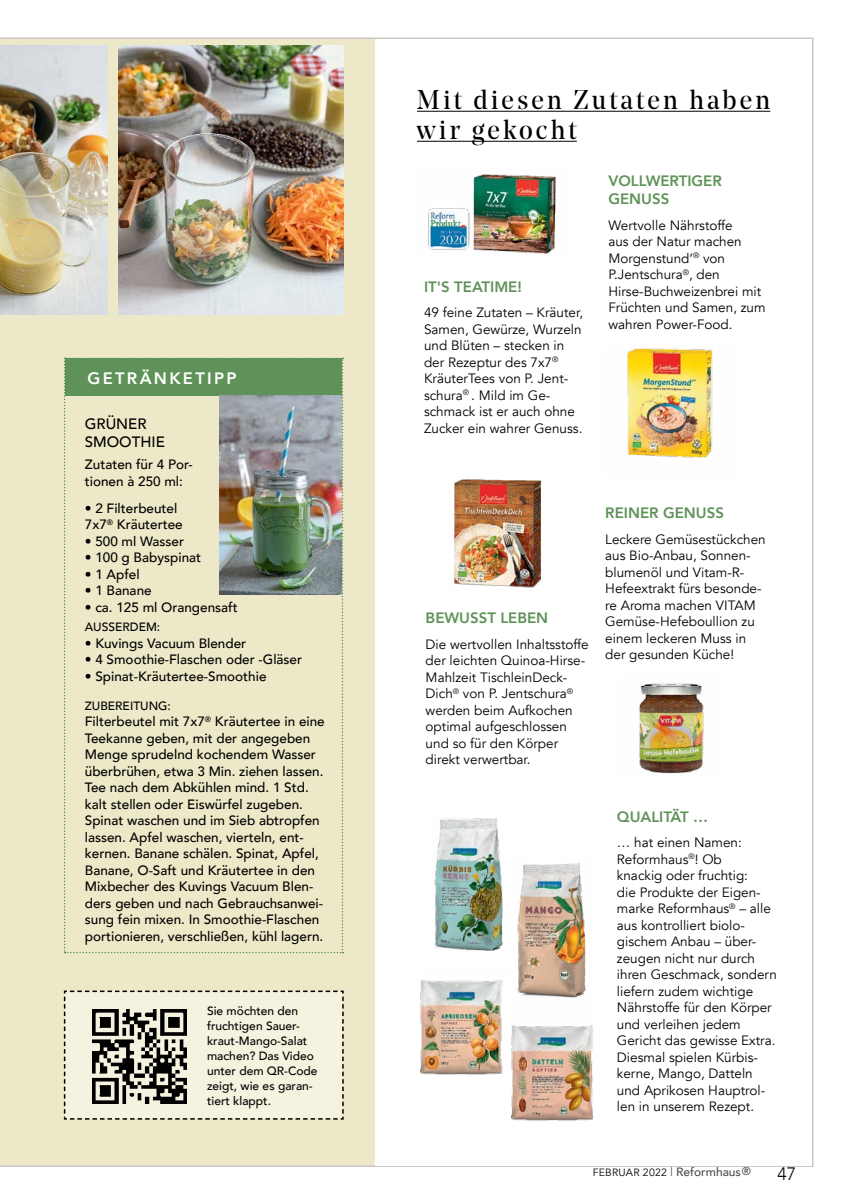
<style>
.page{position:relative;width:851px;height:1204px;background:#fff}
.page>*{position:absolute;margin:0;border:0;box-sizing:border-box;transform-origin:0 0}
.t1{font:27px/30px "Noe Display";letter-spacing:.11em;color:#000}
.t2{font:300 18px "Avenir";color:#000}
.t3{font:800 16.5px "Avenir";letter-spacing:.14em;color:#fff}
.t4{font:800 15px "Avenir";color:#5f9258}
.t5{font:500 15px/18px "Avenir";color:#000}
.t6{font:13.5px/16.5px "Avenir";color:#000}
.t7{font:500 13.5px/16.5px "Avenir";color:#000}
.t8{font:500 12px/15px "Avenir";color:#000}
.t9{font:500 11.4px "Avenir";color:#4d4d4f}
.t10{font:10.5px "Avenir";letter-spacing:.02em;color:#000}
.s1{font-weight:800}
.s2{font-weight:300;font-size:12px;color:#4d4d4f}
.s3{font-weight:500;font-size:12px;color:#4d4d4f}
</style>
<div class="page">
<div style="left:0;top:38px;width:813px;height:1128px;background:#ede9c8"></div>
<div style="left:375px;top:39px;width:436px;height:1126px;background:#fff"></div>
<hr style="left:417px;top:111px;width:353px;height:1px;background:#000">
<hr style="left:417px;top:141px;width:159px;height:1px;background:#000">
<img style="left:454px;top:479px;width:88px;height:109px">
<img style="left:627px;top:348px;width:86px;height:110px">
<img style="left:427px;top:174px;width:129px;height:80px">
<img style="left:639px;top:683px;width:65px;height:91px">
<svg style="left:63px;top:989px;width:281px;height:131px;background:#edead8"></svg>
<img style="left:92px;top:1009px;width:94px;height:94px">
<img style="left:0;top:45px;width:108px;height:270px">
<img style="left:118px;top:45px;width:225px;height:270px">
<div style="left:64px;top:357px;width:279px;height:596px;background:#ede9c8"></div>
<div style="left:65px;top:358px;width:276px;height:38px;background:#5f9258"></div>
<img style="left:219px;top:396px;width:122px;height:198px">
<img style="left:517px;top:863px;width:69px;height:135px">
<img style="left:420px;top:980px;width:83px;height:94px">
<img style="left:434px;top:818px;width:69px;height:133px">
<img style="left:511px;top:1025px;width:83px;height:95px">
<p class="t3" style="left:88px;top:366px;width:150px">GETRÄNKETIPP</p>
<p class="t5" style="left:85px;top:414px;width:81px">GRÜNER<br>SMOOTHIE</p>
<p class="t7" style="left:85px;top:455px;width:109px">Zutaten für 4 Por-</p>
<p class="t7" style="left:85px;top:472px;width:100px">tionen à 250 ml:</p>
<p class="t7" style="left:85px;top:499px;width:99px"><span class="s1">•</span> 2 Filterbeutel<br>7x7<sup>®</sup> Kräutertee</p>
<p class="t7" style="left:85px;top:532px;width:101px"><span class="s1">•</span> 500 ml Wasser</p>
<p class="t7" style="left:85px;top:548px;width:118px"><span class="s1">•</span> 100 g Babyspinat</p>
<p class="t7" style="left:85px;top:565px;width:56px"><span class="s1">•</span> 1 Apfel</p>
<p class="t7" style="left:85px;top:581px;width:68px"><span class="s1">•</span> 1 Banane</p>
<p class="t7" style="left:85px;top:598px;width:154px"><span class="s1">•</span> ca. 125 ml Orangensaft</p>
<p class="t8" style="left:85px;top:619px;width:77px">AUSSERDEM:</p>
<p class="t7" style="left:85px;top:634px;width:163px"><span class="s1">•</span> Kuvings Vacuum Blender</p>
<p class="t7" style="left:85px;top:650px;width:219px"><span class="s1">•</span> 4 Smoothie-Flaschen oder -Gläser</p>
<p class="t7" style="left:85px;top:667px;width:183px"><span class="s1">•</span> Spinat-Kräutertee-Smoothie</p>
<p class="t8" style="left:85px;top:697px;width:88px">ZUBEREITUNG:</p>
<p class="t7" style="left:85px;top:712px;width:241px">Filterbeutel mit 7x7<sup>®</sup> Kräutertee in eine Teekanne geben, mit der angegeben Menge sprudelnd kochendem Wasser überbrühen, etwa 3 Min. ziehen lassen.<br>Tee nach dem Abkühlen mind. 1 Std. kalt stellen oder Eiswürfel zugeben.<br>Spinat waschen und im Sieb abtropfen lassen. Apfel waschen, vierteln, ent&shy;kernen. Banane schälen. Spinat, Apfel, Banane, O-Saft und Kräutertee in den Mixbecher des Kuvings Vacuum Blen&shy;ders geben und nach Gebrauchsanwei&shy;sung fein mixen. In Smoothie-Flaschen portionieren, verschließen, kühl lagern.</p>
<p class="t8" style="left:207px;top:1002px;width:112px">Sie möchten den fruchtigen Sauer&shy;kraut-Mango-Salat machen? Das Video unter dem QR-Code zeigt, wie es garan&shy;tiert klappt.</p>
<p class="t1" style="left:417px;top:84px;width:355px">Mit diesen Zutaten haben wir gekocht</p>
<p class="t4" style="left:424px;top:275px;width:99px">IT'S TEATIME!</p>
<p class="t6" style="left:424px;top:304px;width:161px">49 feine Zutaten – Kräuter,<br>Samen, Gewürze, Wurzeln und Blüten – stecken in der Rezeptur des 7x7<sup>®<br></sup>KräuterTees von P. Jent&shy;schura<sup>®</sup> . Mild im Ge&shy;schmack ist er auch ohne<br>Zucker ein wahrer Genuss.</p>
<p class="t4" style="left:608px;top:169px;width:115px">VOLLWERTIGER</p>
<p class="t4" style="left:608px;top:187px;width:62px">GENUSS</p>
<p class="t6" style="left:608px;top:217px;width:159px">Wertvolle Nährstoffe<br>aus der Natur machen<br>Morgenstund‘<sup>®</sup> von<br>P.Jentschura<sup>®</sup>, den<br>Hirse-Buchweizenbrei mit<br>Früchten und Samen, zum wahren Power-Food.</p>
<p class="t4" style="left:425px;top:606px;width:124px">BEWUSST LEBEN</p>
<p class="t6" style="left:425px;top:636px;width:165px">Die wertvollen Inhaltsstoffe der leichten Quinoa-Hirse-<br>Mahlzeit TischleinDeck-<br>Dich<sup>®</sup> von P. Jentschura<sup>® </sup>werden beim Aufkochen optimal aufgeschlossen und so für den Körper direkt verwertbar.</p>
<p class="t4" style="left:605px;top:501px;width:120px">REINER GENUSS</p>
<p class="t6" style="left:605px;top:531px;width:162px">Leckere Gemüsestückchen aus Bio-Anbau, Sonnen&shy;blumenöl und Vitam-R-</p>
<p class="t6" style="left:605px;top:580px;width:158px">Hefeextrakt fürs besonde&shy;re Aroma machen VITAM<br>Gemüse-Hefeboullion zu einem leckeren Muss in der gesunden Küche!</p>
<p class="t4" style="left:617px;top:804px;width:93px">QUALITÄT …</p>
<p class="t6" style="left:617px;top:834px;width:126px">… hat einen Namen:</p>
<p class="t6" style="left:617px;top:850px;width:106px">Reformhaus<sup>®</sup>! Ob</p>
<p class="t6" style="left:617px;top:867px;width:132px">knackig oder fruchtig:</p>
<p class="t6" style="left:617px;top:883px;width:161px">die Produkte der Eigen&shy;marke Reformhaus<sup>®</sup> – alle aus kontrolliert biolo&shy;gischem Anbau – über&shy;zeugen nicht nur durch ihren Geschmack, sondern liefern zudem wichtige<br>Nährstoffe für den Körper und verleihen jedem<br>Gericht das gewisse Extra.<br>Diesmal spielen Kürbis&shy;kerne, Mango, Datteln und Aprikosen Hauptrol&shy;len in unserem Rezept.</p>
<p class="t9" style="left:741px;top:1160px;width:11px">®</p>
<p class="t10" style="left:592px;top:1166px;width:150px">FEBRUAR 2022 <span class="s2">l</span> <span class="s3">Reformhaus</span></p>
<p class="t2" style="left:777px;top:1162px;width:20px">47</p>
</div>
